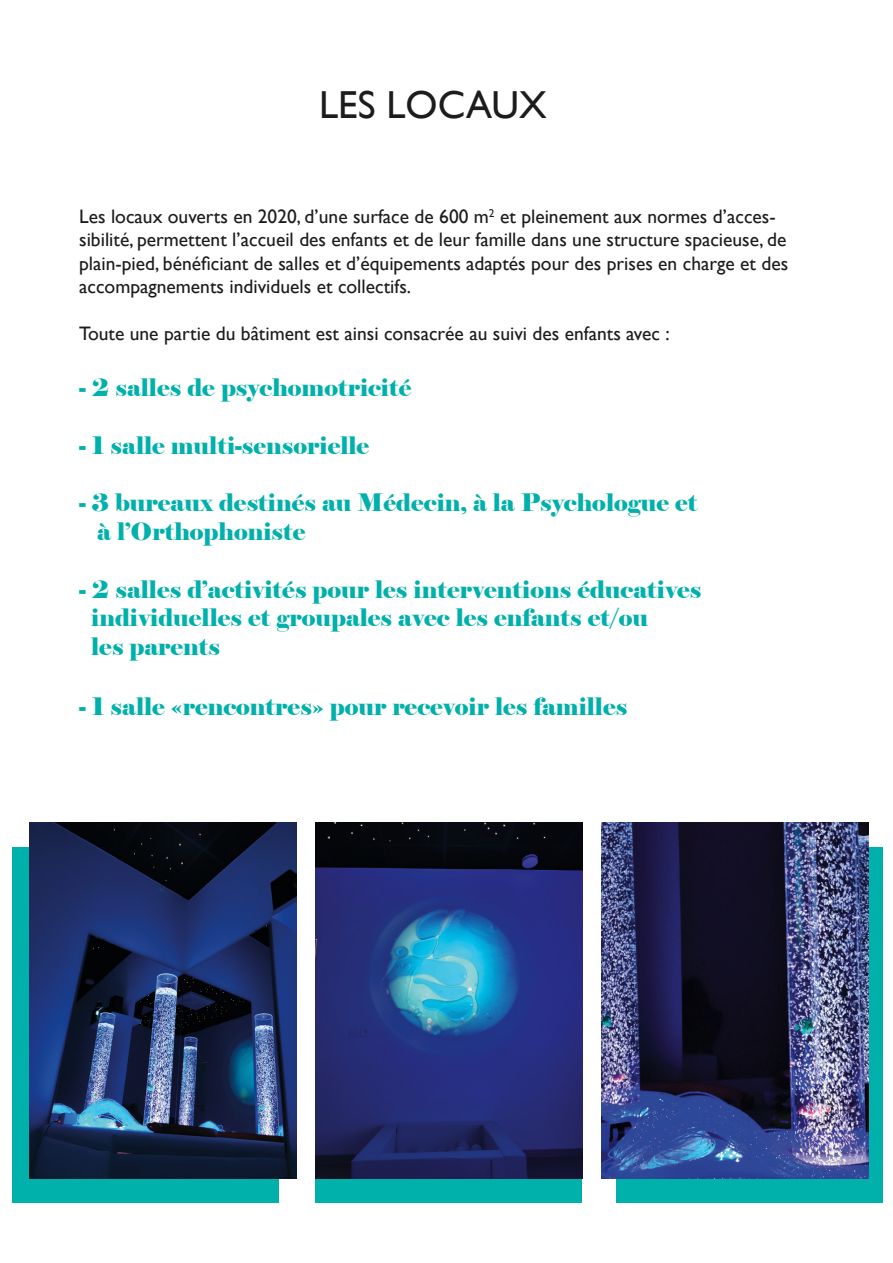
<style>
.page{position:relative;width:893px;height:1263px;background:#fff}
.page>*{position:absolute;margin:0;border:0;box-sizing:border-box;transform-origin:0 0}
.t1{font:39px "Gill Sans";color:#1c1c1c}
.t2{font:24px "Elephant";color:#00b0ab}
.t3{font:19.5px/23.4px "Gill Sans";color:#1c1c1c}
</style>
<div class="page">
<div style="left:12px;top:847px;width:266px;height:356px;background:#00b0ab"></div>
<div style="left:315px;top:847px;width:267px;height:356px;background:#00b0ab"></div>
<div style="left:616px;top:847px;width:267px;height:356px;background:#00b0ab"></div>
<img style="left:30px;top:822px;width:266px;height:356px">
<img style="left:601px;top:822px;width:267px;height:356px">
<img style="left:315px;top:822px;width:267px;height:356px">
<hr style="left:892px;top:611px;width:1px;height:112px;background:#81b82c">
<p class="t1" style="left:319px;top:83px;width:229px">LES LOCAUX</p>
<p class="t3" style="left:79px;top:205px;width:711px">Les locaux ouverts en 2020, d’une surface de 600 m<sup>2</sup> et pleinement aux normes d’acces&shy;sibilité, permettent l’accueil des enfants et de leur famille dans une structure spacieuse, de plain-pied, bénéficiant de salles et d’équipements adaptés pour des prises en charge et des accompagnements individuels et collectifs.</p>
<p class="t3" style="left:79px;top:322px;width:592px">Toute une partie du bâtiment est ainsi consacrée au suivi des enfants avec :</p>
<p class="t2" style="left:79px;top:372px;width:334px">- 2 salles de psychomotricité</p>
<p class="t2" style="left:79px;top:430px;width:292px">- 1 salle multi-sensorielle</p>
<p class="t2" style="left:79px;top:487px;width:620px">- 3 bureaux destinés au Médecin, à la Psychologue et</p>
<p class="t2" style="left:97px;top:516px;width:210px">à l’Orthophoniste</p>
<p class="t2" style="left:79px;top:574px;width:624px">- 2 salles d’activités pour les interventions éducatives</p>
<p class="t2" style="left:91px;top:603px;width:559px">individuelles et groupales avec les enfants et/ou</p>
<p class="t2" style="left:91px;top:631px;width:131px">les parents</p>
<p class="t2" style="left:79px;top:691px;width:550px">- 1 salle «rencontres» pour recevoir les familles</p>
</div>
